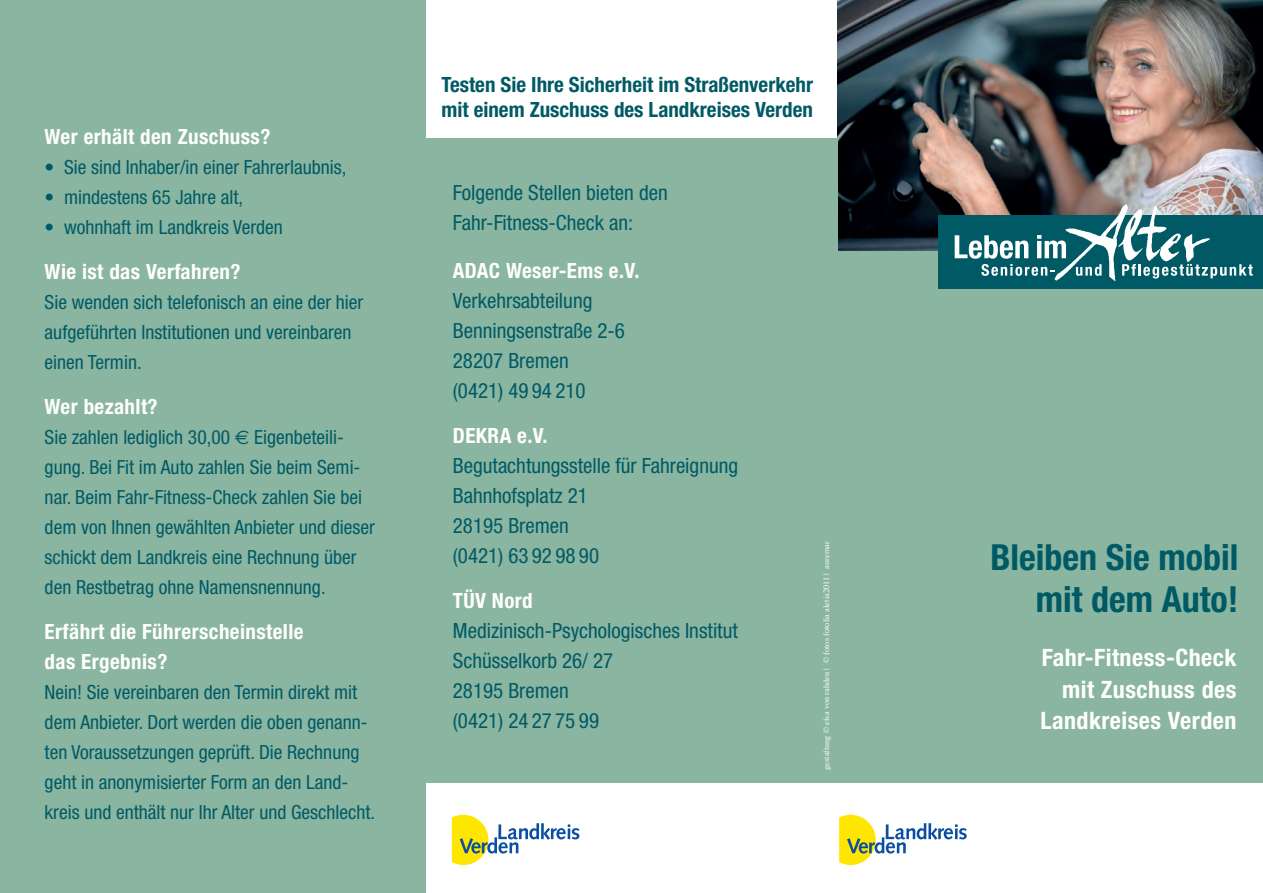
<style>
.page{position:relative;width:1263px;height:893px;background:#fff}
.page>*{position:absolute;margin:0;border:0;box-sizing:border-box;transform-origin:0 0}
.t1{font:700 condensed 36px "Helvetica Neue";color:#005a65}
.t2{font:700 condensed 24px "Helvetica Neue";letter-spacing:.02em;color:#fff}
.t3{font:condensed 21px "Helvetica Neue";color:#005a65}
.Absatzformat_1{font:700 condensed 21px "Helvetica Neue";letter-spacing:.02em;color:#fff}
.t4{font:700 condensed 21px/25.2px "Helvetica Neue";color:#005a65}
.t5{font:condensed 19.5px/30px "Helvetica Neue";color:#005a65}
.t6{font:8.25px "Times";letter-spacing:.01em;color:#fff}
.s1{font-family:"Euro Sans";font-stretch:normal}
</style>
<div class="page">
<div style="left:838px;top:102px;width:425px;height:680px;background:#8ab5a0"></div>
<img style="left:838px;top:0;width:425px;height:251px">
<div style="left:939px;top:216px;width:324px;height:73px;background:#005a65"></div>
<img style="left:1052px;top:204px;width:158px;height:78px">
<svg style="left:955px;top:235px;width:111px;height:41px"></svg>
<svg style="left:1122px;top:264px;width:131px;height:15px"></svg>
<svg style="left:1076px;top:264px;width:25px;height:12px"></svg>
<div style="left:412px;top:138px;width:426px;height:644px;background:#8ab5a0"></div>
<svg style="left:839px;top:815px;width:128px;height:50px"></svg>
<svg style="left:452px;top:815px;width:127px;height:50px"></svg>
<div style="left:0;top:0;width:425px;height:893px;background:#8ab5a0"></div>
<p class="Absatzformat_1" style="left:45px;top:124px;width:227px">Wer erhält den Zuschuss?</p>
<p class="t5" style="left:45px;top:152px;width:303px">• Sie sind Inhaber/in einer Fahrerlaubnis,</p>
<p class="t5" style="left:45px;top:182px;width:200px">• mindestens 65 Jahre alt,</p>
<p class="t5" style="left:45px;top:212px;width:240px">• wohnhaft im Landkreis Verden</p>
<p class="Absatzformat_1" style="left:45px;top:259px;width:197px">Wie ist das Verfahren?</p>
<p class="t5" style="left:45px;top:287px;width:320px">Sie wenden sich telefonisch an eine der hier aufgeführten Institutionen und vereinbaren einen Termin.</p>
<p class="Absatzformat_1" style="left:45px;top:394px;width:115px">Wer bezahlt?</p>
<p class="t5" style="left:45px;top:422px;width:332px">Sie zahlen lediglich 30,00 <span class="s1">€</span> Eigenbeteili&shy;gung. Bei Fit im Auto zahlen Sie beim Semi&shy;nar. Beim Fahr-Fitness-Check zahlen Sie bei dem von Ihnen gewählten Anbieter und dieser schickt dem Landkreis eine Rechnung über den Restbetrag ohne Namensnennung.</p>
<p class="Absatzformat_1" style="left:45px;top:619px;width:260px">Erfährt die Führerscheinstelle</p>
<p class="Absatzformat_1" style="left:45px;top:649px;width:124px">das Ergebnis?</p>
<p class="t5" style="left:45px;top:677px;width:332px">Nein! Sie vereinbaren den Termin direkt mit dem Anbieter. Dort werden die oben genann&shy;ten Voraussetzungen geprüft. Die Rechnung geht in anonymisierter Form an den Land&shy;kreis und enthält nur Ihr Alter und Geschlecht.</p>
<p class="t4" style="left:441px;top:72px;width:373px">Testen Sie Ihre Sicherheit im Straßenverkehr mit einem Zuschuss des Landkreises Verden</p>
<p class="t3" style="left:453px;top:181px;width:216px">Folgende Stellen bieten den</p>
<p class="t3" style="left:453px;top:211px;width:182px">Fahr-Fitness-Check an:</p>
<p class="Absatzformat_1" style="left:453px;top:258px;width:188px">ADAC Weser-Ems e.V.</p>
<p class="t3" style="left:453px;top:288px;width:141px">Verkehrsabteilung</p>
<p class="t3" style="left:453px;top:318px;width:174px">Benningsenstraße 2-6</p>
<p class="t3" style="left:453px;top:348px;width:118px">28207 Bremen</p>
<p class="t3" style="left:453px;top:378px;width:134px">(0421) 49 94 210</p>
<p class="Absatzformat_1" style="left:453px;top:423px;width:96px">DEKRA e.V.</p>
<p class="t3" style="left:453px;top:453px;width:287px">Begutachtungsstelle für Fahreignung</p>
<p class="t3" style="left:453px;top:483px;width:137px">Bahnhofsplatz 21</p>
<p class="t3" style="left:453px;top:513px;width:118px">28195 Bremen</p>
<p class="t3" style="left:453px;top:543px;width:148px">(0421) 63 92 98 90</p>
<p class="Absatzformat_1" style="left:453px;top:588px;width:81px">TÜV Nord</p>
<p class="t3" style="left:453px;top:618px;width:286px">Medizinisch-Psychologisches Institut</p>
<p class="t3" style="left:453px;top:648px;width:162px">Schüsselkorb 26/ 27</p>
<p class="t3" style="left:453px;top:678px;width:118px">28195 Bremen</p>
<p class="t3" style="left:453px;top:708px;width:148px">(0421) 24 27 75 99</p>
<p class="t6" style="left:818px;top:770px;width:230px;rotate:-90deg">gestaltung © elsa von rahden | © fotos fotolia aletia2011 | auremar</p>
<p class="t1" style="left:991px;top:535px;width:249px">Bleiben Sie mobil</p>
<p class="t1" style="left:1036px;top:577px;width:204px">mit dem Auto!</p>
<p class="t2" style="left:1042px;top:643px;width:196px">Fahr-Fitness-Check</p>
<p class="t2" style="left:1062px;top:674px;width:176px">mit Zuschuss des</p>
<p class="t2" style="left:1040px;top:706px;width:197px">Landkreises Verden</p>
</div>
